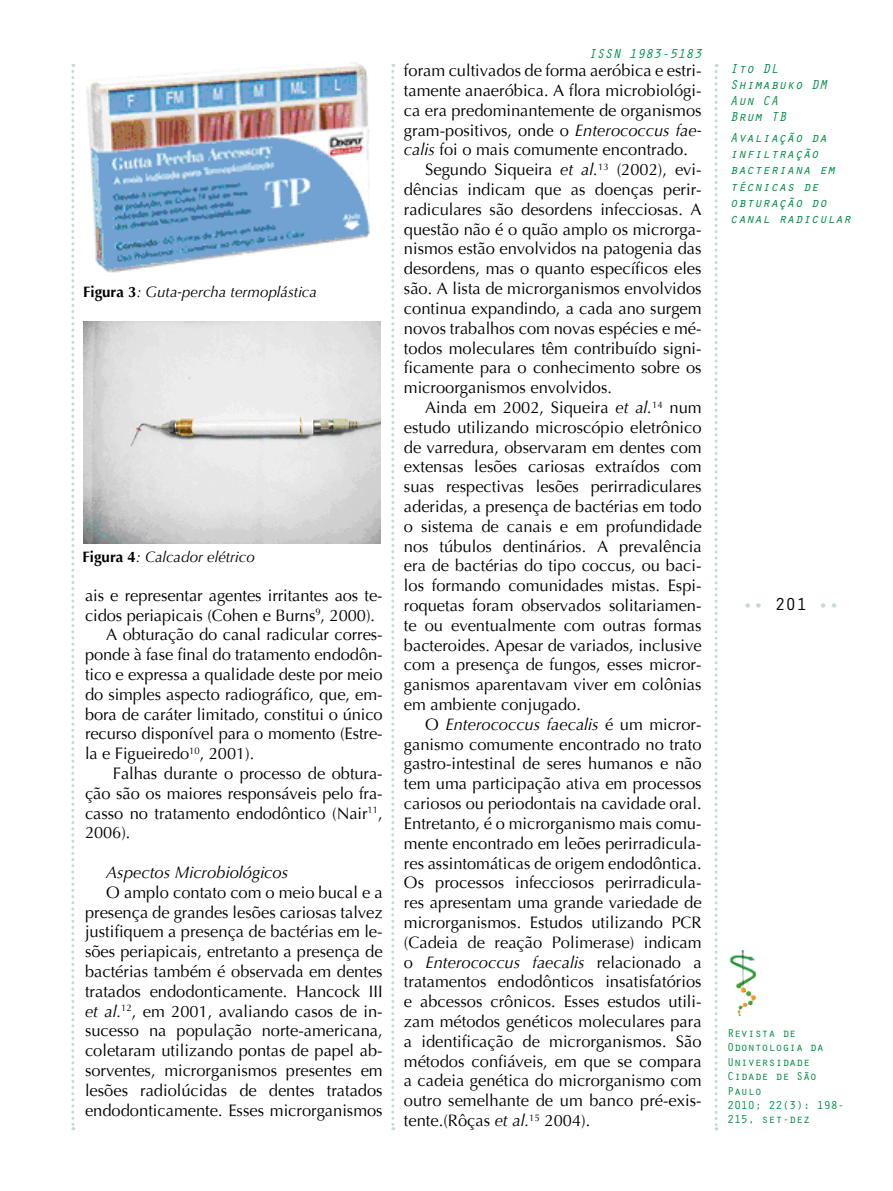
<style>
.page{position:relative;width:893px;height:1191px;background:#fff}
.page>*{position:absolute;margin:0;border:0;box-sizing:border-box;transform-origin:0 0}
.t1{font:18px "Orator Std";color:#c3ddcb}
.t2{font:16.5px/19.8px "Optima";color:#000;text-align:justify}
.t3{font:italic 16.5px "Optima";color:#000}
.t4{font:italic 15px "Optima";color:#000}
.t5{font:italic 13.5px/16.2px "Orator Std";color:#008c44}
.t6{font:12px/14.4px "Orator Std";letter-spacing:-.025em;color:#008c44}
.s1{font-weight:700;font-style:normal}
.s2{font-style:italic}
.s3{font-style:normal}
.s4{color:#000}
</style>
<div class="page">
<svg style="left:715px;top:64px;width:3px;height:1066px"></svg>
<svg style="left:391px;top:64px;width:3px;height:1066px"></svg>
<svg style="left:71px;top:64px;width:3px;height:1066px"></svg>
<img style="left:729px;top:950px;width:27px;height:66px">
<img style="left:86px;top:62px;width:284px;height:211px">
<img style="left:83px;top:322px;width:298px;height:222px">
<p class="t4" style="left:83px;top:282px;width:235px"><span class="s1">Figura 3</span>: Guta-percha termoplástica</p>
<p class="t4" style="left:82px;top:547px;width:174px"><span class="s1">Figura 4</span>: Calcador elétrico</p>
<p class="t2" style="left:85px;top:585px;width:299px">ais e representar agentes irritantes aos te-</p>
<p class="t2" style="left:85px;top:605px;width:292px">cidos periapicais (Cohen e Burns<sup>9</sup>, 2000).</p>
<p class="t2" style="left:106px;top:625px;width:278px">A obturação do canal radicular corres-</p>
<p class="t2" style="left:85px;top:645px;width:299px">ponde à fase final do tratamento endodôn-</p>
<p class="t2" style="left:85px;top:664px;width:299px">tico e expressa a qualidade deste por meio</p>
<p class="t2" style="left:85px;top:684px;width:299px">do simples aspecto radiográfico, que, em-</p>
<p class="t2" style="left:85px;top:704px;width:299px">bora de caráter limitado, constitui o único</p>
<p class="t2" style="left:85px;top:724px;width:299px">recurso disponível para o momento (Estre-</p>
<p class="t2" style="left:85px;top:744px;width:171px">la e Figueiredo<sup>10</sup>, 2001).</p>
<p class="t2" style="left:113px;top:763px;width:271px">Falhas durante o processo de obtura-</p>
<p class="t2" style="left:85px;top:783px;width:299px">ção são os maiores responsáveis pelo fra-</p>
<p class="t2" style="left:85px;top:803px;width:299px">casso no tratamento endodôntico (Nair<sup>11</sup>,</p>
<p class="t2" style="left:85px;top:823px;width:47px">2006).</p>
<p class="t3" style="left:106px;top:862px;width:183px">Aspectos Microbiológicos</p>
<p class="t2" style="left:85px;top:882px;width:299px;text-indent:21px">O amplo contato com o meio bucal e a presença de grandes lesões cariosas talvez justifiquem a presença de bactérias em le&shy;sões periapicais, entretanto a presença de bactérias também é observada em dentes tratados endodonticamente. Hancock III <span class="s2">et al.</span><sup>12</sup>, em 2001, avaliando casos de in&shy;sucesso na população norte-americana, coletaram utilizando pontas de papel ab&shy;sorventes, microrganismos presentes em lesões radiolúcidas de dentes tratados endodonticamente. Esses microrganismos</p>
<p class="t5" style="left:588px;top:45px;width:115px">ISSN 1983-5183</p>
<p class="t2" style="left:404px;top:61px;width:299px">foram cultivados de forma aeróbica e estri-</p>
<p class="t2" style="left:404px;top:81px;width:299px">tamente anaeróbica. A flora microbiológi-</p>
<p class="t2" style="left:404px;top:101px;width:299px">ca era predominantemente de organismos</p>
<p class="t2" style="left:404px;top:120px;width:299px">gram-positivos, onde o <span class="s2">Enterococcus fae-</span></p>
<p class="t2" style="left:404px;top:140px;width:285px"><span class="s2">calis</span> foi o mais comumente encontrado.</p>
<p class="t2" style="left:425px;top:160px;width:278px">Segundo Siqueira <span class="s2">et al.</span><sup>13</sup> (2002), evi-</p>
<p class="t2" style="left:404px;top:180px;width:299px">dências indicam que as doenças perir-</p>
<p class="t2" style="left:404px;top:200px;width:299px">radiculares são desordens infecciosas. A</p>
<p class="t2" style="left:404px;top:219px;width:299px">questão não é o quão amplo os microrga-</p>
<p class="t2" style="left:404px;top:239px;width:299px">nismos estão envolvidos na patogenia das</p>
<p class="t2" style="left:404px;top:259px;width:299px">desordens, mas o quanto específicos eles</p>
<p class="t2" style="left:404px;top:279px;width:299px">são. A lista de microrganismos envolvidos</p>
<p class="t2" style="left:404px;top:299px;width:299px">continua expandindo, a cada ano surgem</p>
<p class="t2" style="left:404px;top:318px;width:299px">novos trabalhos com novas espécies e mé-</p>
<p class="t2" style="left:404px;top:338px;width:299px">todos moleculares têm contribuído signi-</p>
<p class="t2" style="left:404px;top:358px;width:299px">ficamente para o conhecimento sobre os</p>
<p class="t2" style="left:404px;top:378px;width:210px">microorganismos envolvidos.</p>
<p class="t2" style="left:425px;top:398px;width:278px">Ainda em 2002, Siqueira <span class="s2">et al.</span><sup>14</sup> num</p>
<p class="t2" style="left:404px;top:417px;width:299px">estudo utilizando microscópio eletrônico</p>
<p class="t2" style="left:404px;top:437px;width:299px">de varredura, observaram em dentes com</p>
<p class="t2" style="left:404px;top:457px;width:299px">extensas lesões cariosas extraídos com</p>
<p class="t2" style="left:404px;top:477px;width:299px">suas respectivas lesões perirradiculares</p>
<p class="t2" style="left:404px;top:497px;width:299px">aderidas, a presença de bactérias em todo</p>
<p class="t2" style="left:404px;top:516px;width:299px">o sistema de canais e em profundidade</p>
<p class="t2" style="left:404px;top:536px;width:299px">nos túbulos dentinários. A prevalência</p>
<p class="t2" style="left:404px;top:556px;width:299px">era de bactérias do tipo coccus, ou baci-</p>
<p class="t2" style="left:404px;top:576px;width:299px">los formando comunidades mistas. Espi-</p>
<p class="t2" style="left:404px;top:596px;width:299px">roquetas foram observados solitariamen-</p>
<p class="t2" style="left:404px;top:615px;width:299px">te ou eventualmente com outras formas</p>
<p class="t2" style="left:404px;top:635px;width:299px">bacteroides. Apesar de variados, inclusive</p>
<p class="t2" style="left:404px;top:655px;width:299px">com a presença de fungos, esses micror-</p>
<p class="t2" style="left:404px;top:675px;width:299px">ganismos aparentavam viver em colônias</p>
<p class="t2" style="left:404px;top:695px;width:178px">em ambiente conjugado.</p>
<p class="t3" style="left:425px;top:714px;width:278px"><span class="s3">O</span> Enterococcus faecalis <span class="s3">é um micror-</span></p>
<p class="t2" style="left:404px;top:734px;width:299px">ganismo comumente encontrado no trato</p>
<p class="t2" style="left:404px;top:754px;width:299px">gastro-intestinal de seres humanos e não</p>
<p class="t2" style="left:404px;top:774px;width:299px">tem uma participação ativa em processos</p>
<p class="t2" style="left:404px;top:794px;width:299px">cariosos ou periodontais na cavidade oral.</p>
<p class="t2" style="left:404px;top:813px;width:299px">Entretanto, é o microrganismo mais comu-</p>
<p class="t2" style="left:404px;top:833px;width:299px">mente encontrado em leões perirradicula-</p>
<p class="t2" style="left:404px;top:853px;width:299px">res assintomáticas de origem endodôntica.</p>
<p class="t2" style="left:404px;top:873px;width:299px">Os processos infecciosos perirradicula-</p>
<p class="t2" style="left:404px;top:893px;width:299px">res apresentam uma grande variedade de</p>
<p class="t2" style="left:404px;top:912px;width:299px">microrganismos. Estudos utilizando PCR</p>
<p class="t2" style="left:404px;top:932px;width:299px">(Cadeia de reação Polimerase) indicam</p>
<p class="t3" style="left:404px;top:951px;width:299px"><span class="s3">o</span> Enterococcus faecalis <span class="s3">relacionado a</span></p>
<p class="t2" style="left:404px;top:972px;width:299px">tratamentos endodônticos insatisfatórios</p>
<p class="t2" style="left:404px;top:992px;width:299px">e abcessos crônicos. Esses estudos utili-</p>
<p class="t2" style="left:404px;top:1011px;width:299px">zam métodos genéticos moleculares para</p>
<p class="t2" style="left:404px;top:1031px;width:299px">a identificação de microrganismos. São</p>
<p class="t2" style="left:404px;top:1051px;width:299px">métodos confiáveis, em que se compara</p>
<p class="t2" style="left:404px;top:1071px;width:299px">a cadeia genética do microrganismo com</p>
<p class="t2" style="left:404px;top:1091px;width:299px">outro semelhante de um banco pré-exis-</p>
<p class="t2" style="left:404px;top:1110px;width:188px">tente.(Rôças <span class="s2">et al.</span><sup>15</sup> 2004).</p>
<p class="t5" style="left:730px;top:60px;width:99px">Ito DL<br>Shimabuko DM<br>Aun CA<br>Brum TB</p>
<p class="t5" style="left:730px;top:129px;width:123px">Avaliação da infiltração bacteriana em técnicas de obturação do canal radicular</p>
<p class="t1" style="left:742px;top:591px;width:99px">•• <span class="s4">201</span> ••</p>
<p class="t6" style="left:727px;top:1025px;width:119px">Revista de<br>Odontologia da<br>Universidade<br>Cidade de São<br>Paulo<br>2010; 22(3): 198-<br>215, set-dez</p>
</div>
